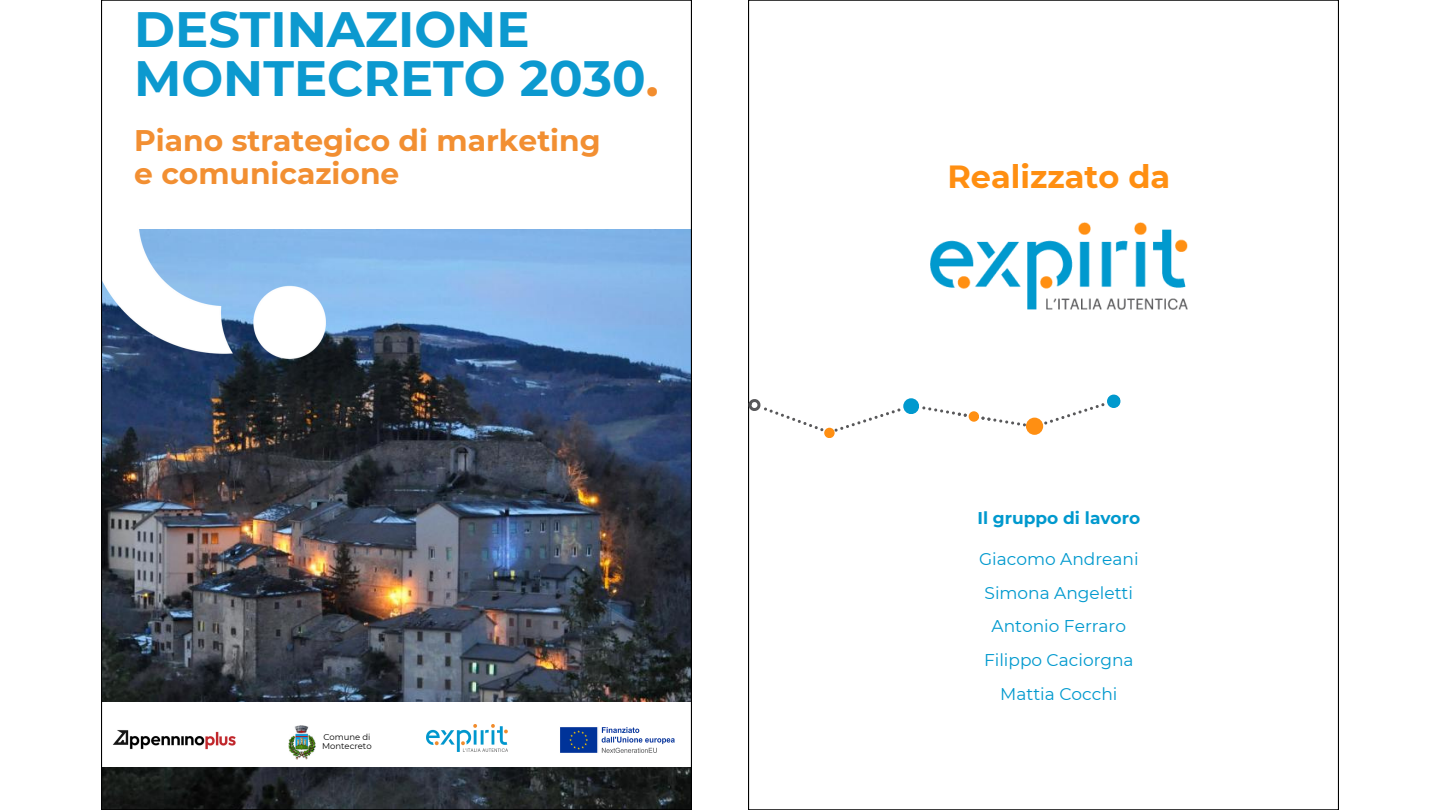
<style>
.page{position:relative;width:1440px;height:810px;background:#fff}
.page>*{position:absolute;margin:0;border:0;box-sizing:border-box;transform-origin:0 0}
.t1{font:700 49.6px/49.1px "Montserrat";color:#0c99cf}
.t2{font:700 32px "Montserrat";color:#ff8f12}
.t3{font:700 29.7px/32.7px "Montserrat";color:#f28f32}
.t4{font:17px/33.8px "Montserrat";color:#0099ce;text-align:center}
.t5{font:700 17px "Montserrat";color:#0099ce}
.t6{font:8.4px/8.4px "Montserrat";color:#000}
.s1{color:#f28d2e}
</style>
<div class="page">
<img style="left:101px;top:0;width:591px;height:810px">
<svg style="left:748px;top:0;width:591px;height:810px"></svg>
<img style="left:931px;top:222px;width:256px;height:87px">
<svg style="left:748px;top:392px;width:375px;height:43px"></svg>
<div style="left:1026px;top:418px;width:17px;height:17px;background:#ff8f12;border-radius:50%"></div>
<div style="left:1107px;top:395px;width:13px;height:13px;background:#0099ce;border-radius:50%"></div>
<div style="left:903px;top:398px;width:16px;height:16px;background:#0099ce;border-radius:50%"></div>
<div style="left:824px;top:428px;width:11px;height:10px;background:#ff8f12;border-radius:50%"></div>
<div style="left:969px;top:411px;width:10px;height:11px;background:#ff8f12;border-radius:50%"></div>
<p class="t1" style="left:134px;top:5px;width:526px">DESTINAZIONE<br>MONTECRETO 2030<span class="s1">.</span></p>
<p class="t3" style="left:134px;top:124px;width:468px">Piano strategico di marketing e comunicazione</p>
<h1 class="t6" style="left:322px;top:733px;width:51px">Comune di<br>Montecreto</h1>
<p class="t2" style="left:947px;top:157px;width:224px">Realizzato da</p>
<h3 class="t5" style="left:977px;top:507px;width:164px">Il gruppo di lavoro</h3>
<h4 class="t4" style="left:979px;top:542px;width:161px">Giacomo Andreani<br>Simona Angeletti<br>Antonio Ferraro<br>Filippo Caciorgna<br>Mattia Cocchi</h4>
</div>
